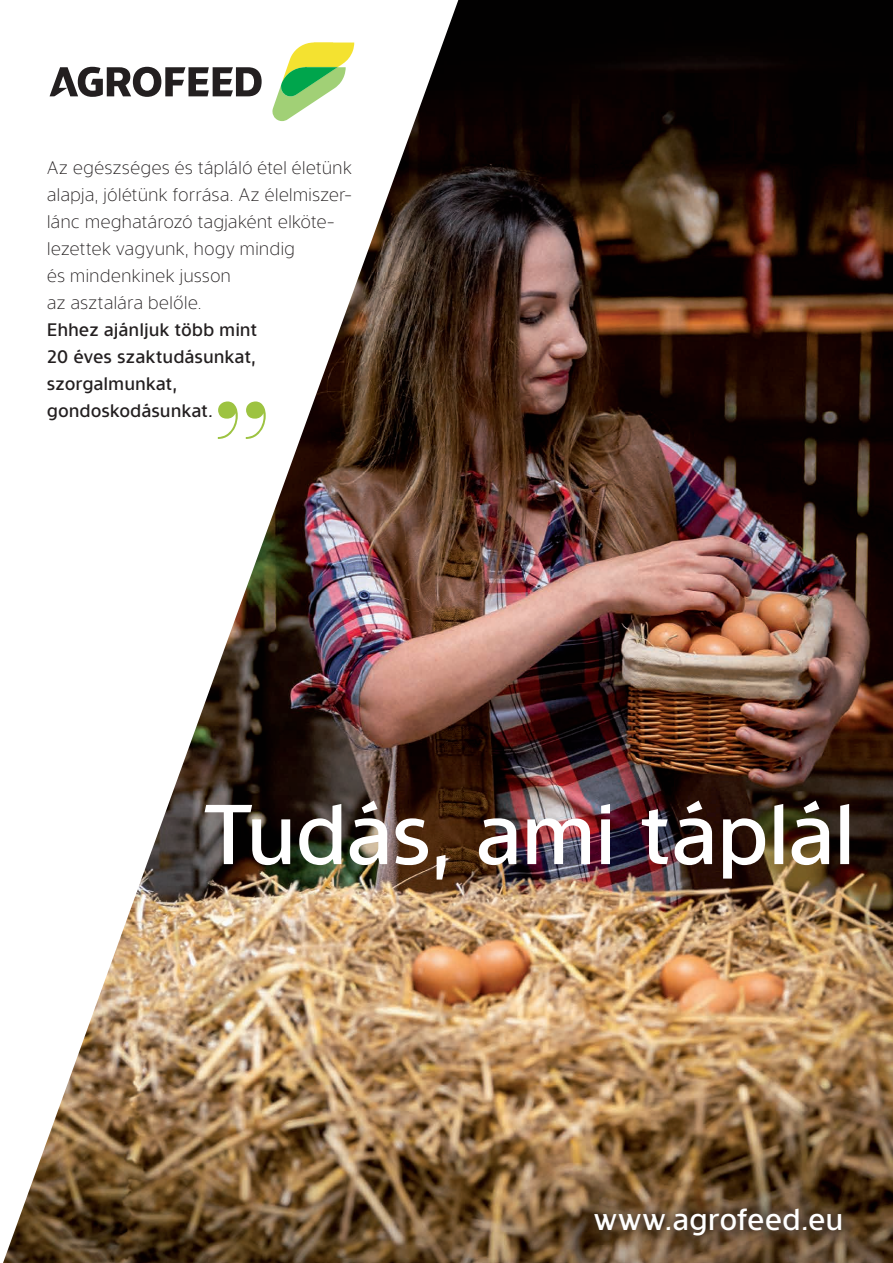
<style>
.page{position:relative;width:893px;height:1263px;background:#fff}
.page>*{position:absolute;margin:0;border:0;box-sizing:border-box;transform-origin:0 0}
.t1{font:500 84.15px "Evander Pro";letter-spacing:-.02em;color:#fff}
.t2{font:500 30px "Evander Pro";letter-spacing:-.005em;color:#fff}
.t3{font:200 18px/27px "Evander";letter-spacing:-.005em;color:#231f20}
.t4{font:500 18px/27px "Evander Pro";letter-spacing:-.005em;color:#231f20}
</style>
<div class="page">
<img style="left:466px;top:0;width:427px;height:1263px">
<img style="left:3px;top:0;width:463px;height:1263px">
<div style="left:579px;top:1193px;width:278px;height:58px;background:#231f20;opacity:.6"></div>
<svg style="left:271px;top:43px;width:83px;height:79px"></svg>
<svg style="left:50px;top:67px;width:212px;height:30px"></svg>
<svg style="left:218px;top:401px;width:48px;height:38px"></svg>
<p class="t3" style="left:47px;top:155px;width:307px">Az egészséges és tápláló étel életünk alapja, jólétünk forrása. Az élelmiszer&shy;lánc meghatározó tagjaként elköte&shy;lezettek vagyunk, hogy mindig<br>és mindenkinek jusson<br>az asztalára belőle.</p>
<p class="t4" style="left:47px;top:316px;width:212px">Ehhez ajánljuk több mint<br>20 éves szaktudásunkat, szorgalmunkat, gondoskodásunkat.</p>
<h1 class="t1" style="left:201px;top:784px;width:656px">Tudás, ami táplál</h1>
<h2 class="t2" style="left:593px;top:1202px;width:251px">www.agrofeed.eu</h2>
</div>
